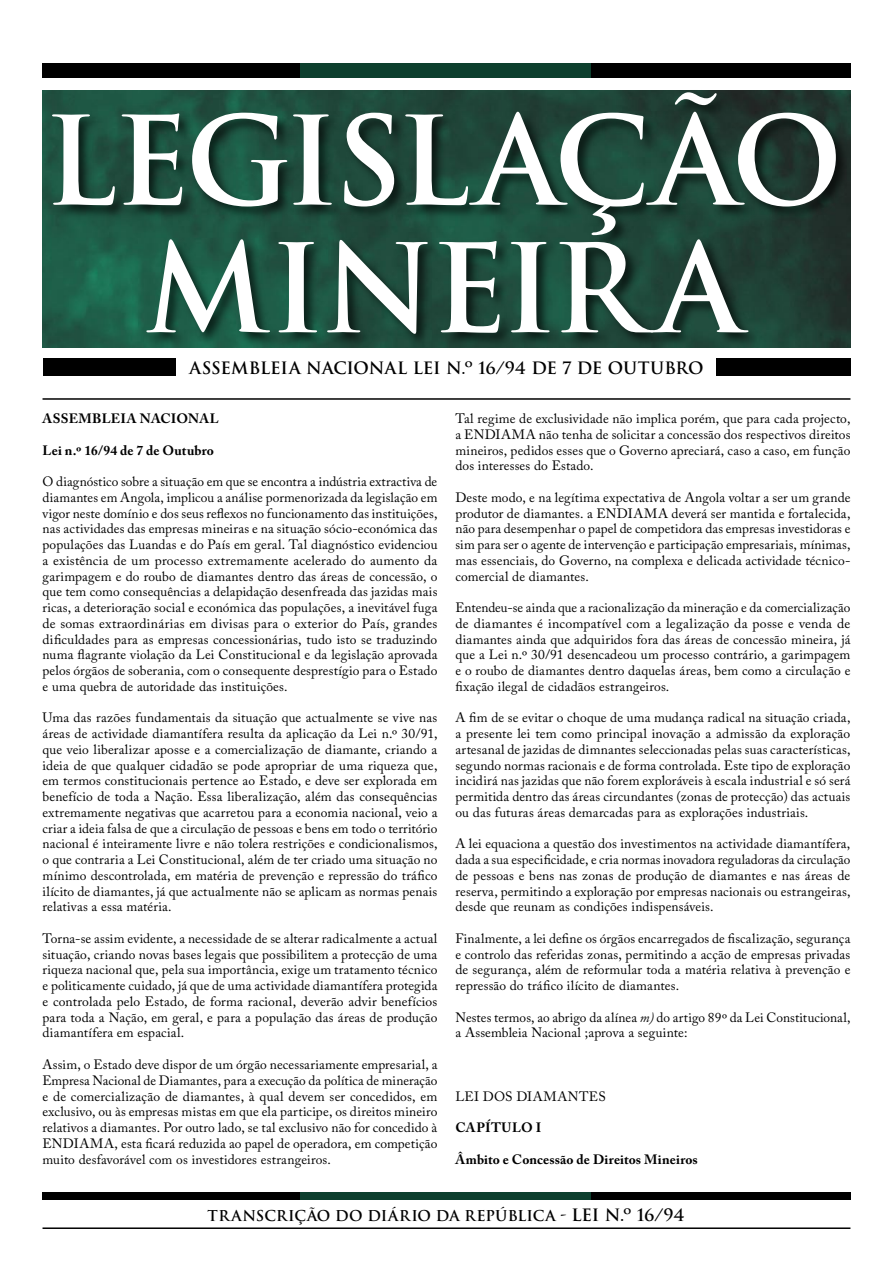
<style>
.page{position:relative;width:893px;height:1263px;background:#fff}
.page>*{position:absolute;margin:0;border:0;box-sizing:border-box;transform-origin:0 0}
.t1{font:700 119.7px "Trajan";letter-spacing:-.035em;color:#fff}
.t2{font:700 16.65px "Trajan";letter-spacing:-.01em;color:#000}
.t3{font:700 14.55px "Trajan";letter-spacing:.01em;color:#000}
.txt_geral{font:13.5px/15.8px "Adobe Caslon Pro";letter-spacing:.01em;color:#000;text-align:justify}
.Bold{font:700 13.5px "Adobe Caslon Pro";letter-spacing:.01em;color:#000}
.txt_geral-2{font:700 13.5px "Adobe Caslon Pro";letter-spacing:.02em;color:#000}
.s1{font-style:italic}
.s2{font-size:16.65px}
</style>
<div class="page">
<img style="left:42px;top:90px;width:808px;height:258px">
<div style="left:43px;top:64px;width:290px;height:14px;background:#000"></div>
<div style="left:560px;top:64px;width:290px;height:14px;background:#000"></div>
<div style="left:300px;top:64px;width:291px;height:14px;background:#0d3f2e"></div>
<div style="left:43px;top:1192px;width:290px;height:7px;background:#000"></div>
<div style="left:560px;top:1192px;width:290px;height:7px;background:#000"></div>
<div style="left:300px;top:1192px;width:291px;height:7px;background:#0d3f2e"></div>
<div style="left:50px;top:89px;width:802px;height:162px;background:#000;opacity:.65"></div>
<div style="left:145px;top:237px;width:618px;height:112px;background:#000;opacity:.65"></div>
<div style="left:715px;top:359px;width:135px;height:17px;background:#000"></div>
<hr style="left:43px;top:398px;width:807px;height:2px;background:#000">
<div style="left:43px;top:359px;width:132px;height:17px;background:#000"></div>
<hr style="left:43px;top:1227px;width:807px;height:2px;background:#000">
<p class="t1" style="left:44px;top:87px;width:800px">LEGISLAÇÃO</p>
<p class="t1" style="left:145px;top:214px;width:598px">MINEIRA</p>
<p class="t2" style="left:189px;top:357px;width:516px">ASSEMBLEIA NACIONAL LEI N.º 16/94 DE 7 DE OUTUBRO</p>
<p class="txt_geral-2" style="left:43px;top:411px;width:178px">ASSEMBLEIA NACIONAL</p>
<p class="Bold" style="left:43px;top:442px;width:173px">Lei n.º 16/94 de 7 de Outubro</p>
<p class="txt_geral" style="left:43px;top:474px;width:396px">O diagnóstico sobre a situação em que se encontra a indústria extractiva de diamantes em Angola, implicou a análise pormenorizada da legislação em vigor neste domínio e dos seus reflexos no funcionamento das instituições, nas actividades das empresas mineiras e na situação sócio-económica das populações das Luandas e do País em geral. Tal diagnóstico evidenciou a existência de um processo extremamente acelerado do aumento da garimpagem e do roubo de diamantes dentro das áreas de concessão, o que tem como consequências a delapidação desenfreada das jazidas mais ricas, a deterioração social e económica das populações, a inevitável fuga de somas extraordinárias em divisas para o exterior do País, grandes dificuldades para as empresas concessionárias, tudo isto se traduzindo numa flagrante violação da Lei Constitucional e da legislação aprovada pelos órgãos de soberania, com o consequente desprestígio para o Estado e uma quebra de autoridade das instituições.</p>
<p class="txt_geral" style="left:43px;top:710px;width:396px">Uma das razões fundamentais da situação que actualmente se vive nas áreas de actividade diamantífera resulta da aplicação da Lei n.º 30/91, que veio liberalizar aposse e a comercialização de diamante, criando a ideia de que qualquer cidadão se pode apropriar de uma riqueza que, em termos constitucionais pertence ao Estado, e deve ser explorada em benefício de toda a Nação. Essa liberalização, além das consequências extremamente negativas que acarretou para a economia nacional, veio a criar a ideia falsa de que a circulação de pessoas e bens em todo o território nacional é inteiramente livre e não tolera restrições e condicionalismos, o que contraria a Lei Constitucional, além de ter criado uma situação no mínimo descontrolada, em matéria de prevenção e repressão do tráfico ilícito de diamantes, já que actualmente não se aplicam as normas penais relativas a essa matéria.</p>
<p class="txt_geral" style="left:43px;top:930px;width:396px">Torna-se assim evidente, a necessidade de se alterar radicalmente a actual situação, criando novas bases legais que possibilitem a protecção de uma riqueza nacional que, pela sua importância, exige um tratamento técnico e politicamente cuidado, já que de uma actividade diamantífera protegida e controlada pelo Estado, de forma racional, deverão advir benefícios para toda a Nação, em geral, e para a população das áreas de produção diamantífera em espacial.</p>
<p class="txt_geral" style="left:43px;top:1056px;width:397px">Assim, o Estado deve dispor de um órgão necessariamente empresarial, a Empresa Nacional de Diamantes, para a execução da política de mineração e de comercialização de diamantes, à qual devem ser concedidos, em exclusivo, ou às empresas mistas em que ela participe, os direitos mineiro relativos a diamantes. Por outro lado, se tal exclusivo não for concedido à ENDIAMA, esta ficará reduzida ao papel de operadora, em competição muito desfavorável com os investidores estrangeiros.</p>
<p class="txt_geral" style="left:455px;top:411px;width:396px">Tal regime de exclusividade não implica porém, que para cada projecto, a ENDIAMA não tenha de solicitar a concessão dos respectivos direitos mineiros, pedidos esses que o Governo apreciará, caso a caso, em função dos interesses do Estado.</p>
<p class="txt_geral" style="left:455px;top:489px;width:396px">Deste modo, e na legítima expectativa de Angola voltar a ser um grande produtor de diamantes. a ENDIAMA deverá ser mantida e fortalecida, não para desempenhar o papel de competidora das empresas investidoras e sim para ser o agente de intervenção e participação empresariais, mínimas, mas essenciais, do Governo, na complexa e delicada actividade técnico&shy;comercial de diamantes.</p>
<p class="txt_geral" style="left:455px;top:600px;width:396px">Entendeu-se ainda que a racionalização da mineração e da comercialização de diamantes é incompatível com a legalização da posse e venda de diamantes ainda que adquiridos fora das áreas de concessão mineira, já que a Lei n.º 30/91 desencadeou um processo contrário, a garimpagem e o roubo de diamantes dentro daquelas áreas, bem como a circulação e fixação ilegal de cidadãos estrangeiros.</p>
<p class="txt_geral" style="left:455px;top:710px;width:396px">A fim de se evitar o choque de uma mudança radical na situação criada, a presente lei tem como principal inovação a admissão da exploração artesanal de jazidas de dimnantes seleccionadas pelas suas características, segundo normas racionais e de forma controlada. Este tipo de exploração incidirá nas jazidas que não forem exploráveis à escala industrial e só será permitida dentro das áreas circundantes (zonas de protecção) das actuais ou das futuras áreas demarcadas para as explorações industriais.</p>
<p class="txt_geral" style="left:455px;top:836px;width:396px">A lei equaciona a questão dos investimentos na actividade diamantífera, dada a sua especificidade, e cria normas inovadora reguladoras da circulação de pessoas e bens nas zonas de produção de diamantes e nas áreas de reserva, permitindo a exploração por empresas nacionais ou estrangeiras, desde que reunam as condições indispensáveis.</p>
<p class="txt_geral" style="left:455px;top:930px;width:396px">Finalmente, a lei define os órgãos encarregados de fiscalização, segurança e controlo das referidas zonas, permitindo a acção de empresas privadas de segurança, além de reformular toda a matéria relativa à prevenção e repressão do tráfico ilícito de diamantes.</p>
<p class="txt_geral" style="left:455px;top:1009px;width:396px">Nestes termos, ao abrigo da alínea <span class="s1">m)</span> do artigo 89º da Lei Constitucional, a Assembleia Nacional ;aprova a seguinte:</p>
<p class="txt_geral" style="left:455px;top:1088px;width:152px">LEI DOS DIAMANTES</p>
<p class="Bold" style="left:455px;top:1119px;width:88px">CAPÍTULO I</p>
<p class="Bold" style="left:455px;top:1151px;width:244px">Âmbito e Concessão de Direitos Mineiros</p>
<p class="t3" style="left:208px;top:1206px;width:478px">TRANSCRIÇÃO DO DIÁRIO DA REPÚBLICA - <span class="s2">LEI N.º 16/94</span></p>
</div>
